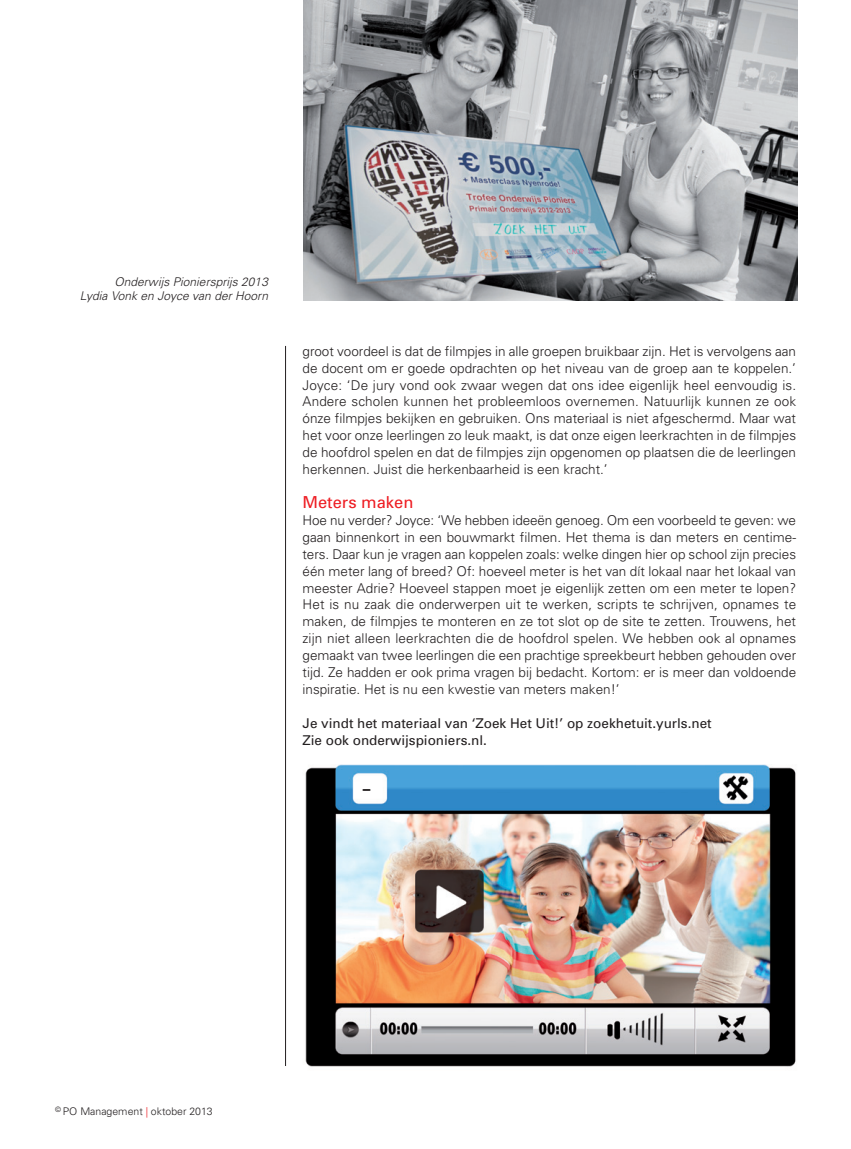
<style>
.page{position:relative;width:851px;height:1149px;background:#fff}
.page>*{position:absolute;margin:0;border:0;box-sizing:border-box;transform-origin:0 0}
.t1{font:300 30px "Univers";color:#231f20}
.t2{font:16.5px "Univers";color:#ee1d23}
.t3{font:300 13.5px/17px "Univers";color:#231f20;text-align:justify}
.t4{font:13.5px/17px "Univers";color:#231f20}
.t5{font:italic 300 12px/14.4px "Univers";letter-spacing:.005em;color:#231f20;text-align:right}
.t6{font:300 10.5px "Univers";color:#231f20}
.s1{color:#ee1d23}
</style>
<div class="page">
<hr style="left:285px;top:346px;width:1px;height:719px;background:#231f20">
<img style="left:303px;top:0;width:494px;height:301px">
<img style="left:305px;top:764px;width:491px;height:303px">
<p class="t5" style="left:80px;top:275px;width:189px">Onderwijs Pioniersprijs 2013<br>Lydia Vonk en Joyce van der Hoorn</p>
<p class="t3" style="left:302px;top:343px;width:495px">groot voordeel is dat de filmpjes in alle groepen bruikbaar zijn. Het is vervolgens aan de docent om er goede opdrachten op het niveau van de groep aan te koppelen.’ Joyce: ‘De jury vond ook zwaar wegen dat ons idee eigenlijk heel eenvoudig is.<br>Andere scholen kunnen het probleemloos overnemen. Natuurlijk kunnen ze ook ónze filmpjes bekijken en gebruiken. Ons materiaal is niet afgeschermd. Maar wat het voor onze leerlingen zo leuk maakt, is dat onze eigen leerkrachten in de filmpjes de hoofdrol spelen en dat de filmpjes zijn opgenomen op plaatsen die de leerlingen herkennen. Juist die herkenbaarheid is een kracht.’</p>
<p class="t2" style="left:302px;top:496px;width:112px">Meters maken</p>
<p class="t3" style="left:302px;top:512px;width:495px">Hoe nu verder? Joyce: ‘We hebben ideeën genoeg. Om een voorbeeld te geven: we gaan binnenkort in een bouwmarkt filmen. Het thema is dan meters en centime&shy;ters. Daar kun je vragen aan koppelen zoals: welke dingen hier op school zijn precies één meter lang of breed? Of: hoeveel meter is het van dít lokaal naar het lokaal van meester Adrie? Hoeveel stappen moet je eigenlijk zetten om een meter te lopen?<br>Het is nu zaak die onderwerpen uit te werken, scripts te schrijven, opnames te maken, de filmpjes te monteren en ze tot slot op de site te zetten. Trouwens, het zijn niet alleen leerkrachten die de hoofdrol spelen. We hebben ook al opnames gemaakt van twee leerlingen die een prachtige spreekbeurt hebben gehouden over tijd. Ze hadden er ook prima vragen bij bedacht. Kortom: er is meer dan voldoende inspiratie. Het is nu een kwestie van meters maken!’</p>
<p class="t4" style="left:302px;top:715px;width:410px">Je vindt het materiaal van ‘Zoek Het Uit!’ op zoekhetuit.yurls.net<br>Zie ook onderwijspioniers.nl.</p>
<h1 class="t1" style="left:362px;top:776px;width:10px">-</h1>
<p class="t6" style="left:55px;top:1107px;width:159px"><sup>©</sup> PO Management <span class="s1">|</span> oktober 2013</p>
</div>
